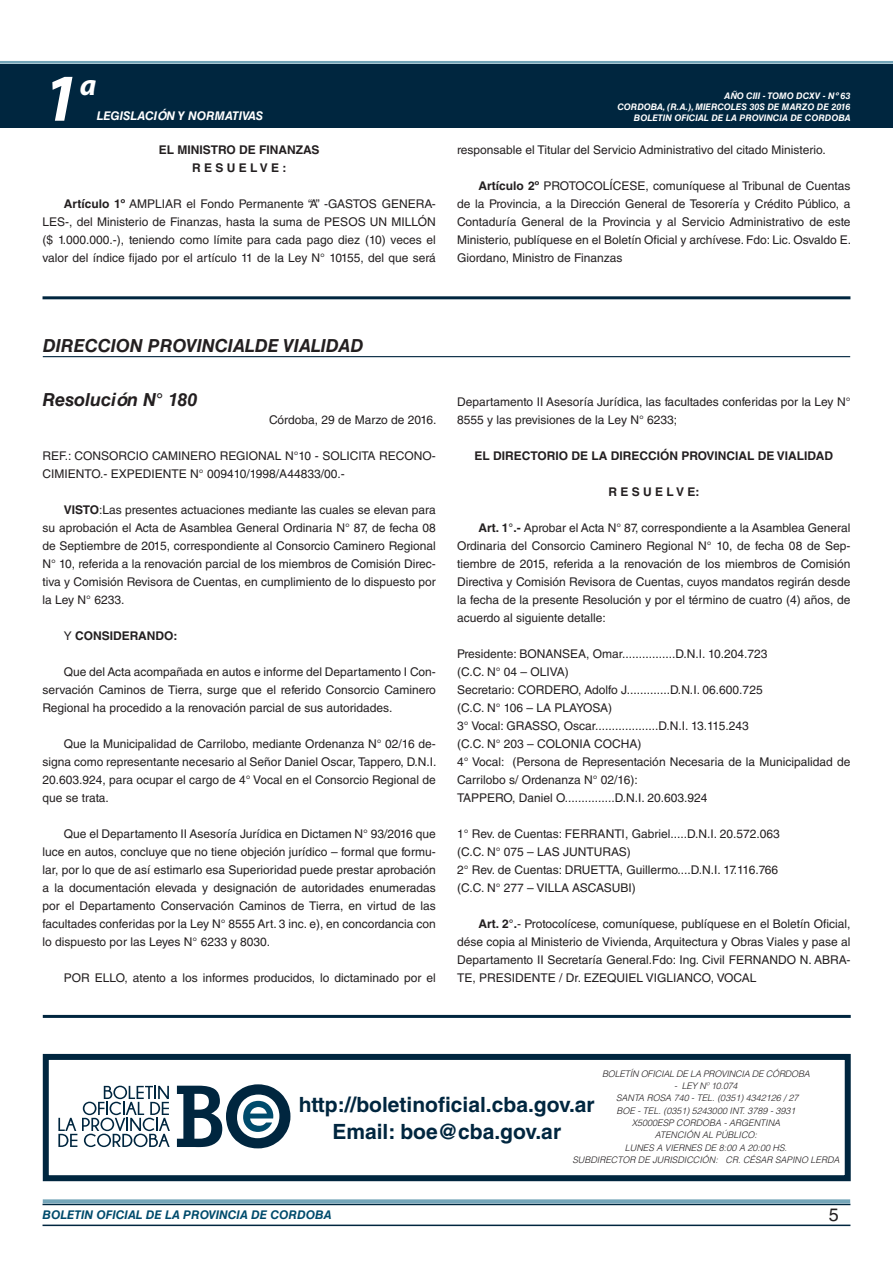
<style>
.page{position:relative;width:893px;height:1263px;background:#fff}
.page>*{position:absolute;margin:0;border:0;box-sizing:border-box;transform-origin:0 0}
.t1{font:italic 700 67.5px "Myriad Pro";color:#fff}
.t2{font:italic 700 30px "Myriad Pro";color:#fff}
.RESUELVE{font:700 21px "Helvetica LT Std";color:#00263f}
.NOMBRE_DE_MINISTERIO{font:italic 700 18px "Helvetica LT Std";color:#231f20}
.DOC__N{font:italic 700 18px "Helvetica LT Std";color:#231f20}
.t3{font:18px "Helvetica LT Std";color:#231f20}
.TEXTO_BASE{font:12px/18px "Helvetica LT Std";color:#231f20;text-align:justify}
.TEXTO_BASE-2{font:700 12px "Helvetica LT Std";color:#231f20}
.t4{font:italic 700 12px "Helvetica LT Std";color:#004b6c}
.t5{font:italic 700 12px "Helvetica LT Std";color:#fff}
.TEXTO_REMATE_HOJA_FI{font:italic 300 9px "Helvetica LT Std";color:#231f20}
.t6{font:italic 700 9px/10.8px "Helvetica LT Std";color:#fff;text-align:right}
.TEXTO_REMATE_HOJA_FI-2{font:italic 300 9px "Helvetica LT Std";letter-spacing:-.02em;color:#231f20}
.s1{font-weight:700}
.s2{font-weight:400}
</style>
<div class="page">
<div style="left:0;top:61px;width:893px;height:6px;background:#fff;opacity:.75"></div>
<div style="left:0;top:64px;width:893px;height:64px;background:#00263f"></div>
<hr style="left:43px;top:1224px;width:807px;height:2px;background:#00263f">
<div style="left:42px;top:1198px;width:809px;height:8px;background:#fff;opacity:.75"></div>
<hr style="left:43px;top:296px;width:807px;height:3px;background:#00263f">
<hr style="left:43px;top:356px;width:807px;height:1px;background:#00263f">
<div style="left:43px;top:1054px;width:808px;height:127px;border:6px solid #00263f"></div>
<svg style="left:177px;top:1084px;width:113px;height:64px"></svg>
<svg style="left:58px;top:1086px;width:112px;height:61px"></svg>
<hr style="left:43px;top:1015px;width:808px;height:3px;background:#00263f">
<h1 class="t1" style="left:43px;top:54px;width:38px">1</h1>
<h2 class="t2" style="left:80px;top:66px;width:18px">a</h2>
<p class="t5" style="left:97px;top:109px;width:168px">LEGISLACIÓN Y NORMATIVAS</p>
<p class="TEXTO_BASE-2" style="left:159px;top:142px;width:162px">EL MINISTRO DE FINANZAS</p>
<p class="TEXTO_BASE-2" style="left:192px;top:160px;width:96px">R E S U E L V E :</p>
<p class="TEXTO_BASE" style="left:43px;top:195px;width:395px;text-indent:21px"><span class="s1">Artículo 1º</span> AMPLIAR el Fondo Permanente “A” -GASTOS GENERA-LES-, del Ministerio de Finanzas, hasta la suma de PESOS UN MILLÓN ($ 1.000.000.-), teniendo como límite para cada pago diez (10) veces el valor del índice fijado por el artículo 11 de la Ley N° 10155, del que será</p>
<p class="t6" style="left:617px;top:91px;width:235px">AÑO CIII - TOMO DCXV - Nº 63<br>CORDOBA, (R.A.), MIERCOLES 30S DE MARZO DE 2016<br>BOLETIN OFICIAL DE LA PROVINCIA DE CORDOBA</p>
<p class="TEXTO_BASE" style="left:457px;top:141px;width:370px">responsable el Titular del Servicio Administrativo del citado Ministerio.</p>
<p class="TEXTO_BASE" style="left:457px;top:177px;width:396px;text-indent:21px"><span class="s1">Artículo 2º</span> PROTOCOLÍCESE, comuníquese al Tribunal de Cuentas de la Provincia, a la Dirección General de Tesorería y Crédito Público, a Contaduría General de la Provincia y al Servicio Administrativo de este Ministerio, publíquese en el Boletín Oficial y archívese. Fdo: Lic. Osvaldo E.<br>Giordano, Ministro de Finanzas</p>
<p class="NOMBRE_DE_MINISTERIO" style="left:43px;top:334px;width:322px">DIRECCION PROVINCIALDE VIALIDAD</p>
<p class="DOC__N" style="left:43px;top:388px;width:156px">Resolución N° 180</p>
<p class="TEXTO_BASE" style="left:269px;top:411px;width:169px">Córdoba, 29 de Marzo de 2016.</p>
<p class="TEXTO_BASE" style="left:43px;top:447px;width:395px">REF.: CONSORCIO CAMINERO REGIONAL N°10 - SOLICITA RECONO-<br>CIMIENTO.- EXPEDIENTE N° 009410/1998/A44833/00.-</p>
<p class="TEXTO_BASE" style="left:43px;top:501px;width:395px;text-indent:21px"><span class="s1">VISTO</span>:Las presentes actuaciones mediante las cuales se elevan para su aprobación el Acta de Asamblea General Ordinaria N° 87, de fecha 08 de Septiembre de 2015, correspondiente al Consorcio Caminero Regional N° 10, referida a la renovación parcial de los miembros de Comisión Direc&shy;tiva y Comisión Revisora de Cuentas, en cumplimiento de lo dispuesto por la Ley N° 6233.</p>
<p class="TEXTO_BASE-2" style="left:64px;top:628px;width:115px"><span class="s2">Y</span> CONSIDERANDO:</p>
<p class="TEXTO_BASE" style="left:43px;top:663px;width:395px;text-indent:21px">Que del Acta acompañada en autos e informe del Departamento I Con&shy;servación Caminos de Tierra, surge que el referido Consorcio Caminero Regional ha procedido a la renovación parcial de sus autoridades.</p>
<p class="TEXTO_BASE" style="left:43px;top:735px;width:396px;text-indent:21px">Que la Municipalidad de Carrilobo, mediante Ordenanza N° 02/16 de&shy;signa como representante necesario al Señor Daniel Oscar, Tappero, D.N.I.<br>20.603.924, para ocupar el cargo de 4° Vocal en el Consorcio Regional de que se trata.</p>
<p class="TEXTO_BASE" style="left:43px;top:825px;width:395px;text-indent:21px">Que el Departamento II Asesoría Jurídica en Dictamen N° 93/2016 que luce en autos, concluye que no tiene objeción jurídico – formal que formu&shy;lar, por lo que de así estimarlo esa Superioridad puede prestar aprobación a la documentación elevada y designación de autoridades enumeradas por el Departamento Conservación Caminos de Tierra, en virtud de las facultades conferidas por la Ley N° 8555 Art. 3 inc. e), en concordancia con lo dispuesto por las Leyes N° 6233 y 8030.</p>
<p class="TEXTO_BASE" style="left:64px;top:969px;width:374px">POR ELLO, atento a los informes producidos, lo dictaminado por el</p>
<p class="TEXTO_BASE" style="left:457px;top:393px;width:395px">Departamento II Asesoría Jurídica, las facultades conferidas por la Ley N°<br>8555 y las previsiones de la Ley N° 6233;</p>
<p class="TEXTO_BASE-2" style="left:474px;top:448px;width:360px">EL DIRECTORIO DE LA DIRECCIÓN PROVINCIAL DE VIALIDAD</p>
<p class="TEXTO_BASE-2" style="left:608px;top:484px;width:93px">R E S U E L V E:</p>
<p class="TEXTO_BASE" style="left:457px;top:519px;width:395px;text-indent:21px"><span class="s1">Art. 1°.-</span> Aprobar el Acta N° 87, correspondiente a la Asamblea General Ordinaria del Consorcio Caminero Regional N° 10, de fecha 08 de Sep&shy;tiembre de 2015, referida a la renovación de los miembros de Comisión Directiva y Comisión Revisora de Cuentas, cuyos mandatos regirán desde la fecha de la presente Resolución y por el término de cuatro (4) años, de acuerdo al siguiente detalle:</p>
<p class="TEXTO_BASE" style="left:457px;top:645px;width:312px">Presidente: BONANSEA, Omar................D.N.I. 10.204.723</p>
<p class="TEXTO_BASE" style="left:457px;top:663px;width:113px">(C.C. N° 04 – OLIVA)</p>
<p class="TEXTO_BASE" style="left:457px;top:681px;width:307px">Secretario: CORDERO, Adolfo J.............D.N.I. 06.600.725</p>
<p class="TEXTO_BASE" style="left:457px;top:699px;width:156px">(C.C. N° 106 – LA PLAYOSA)</p>
<p class="TEXTO_BASE" style="left:457px;top:717px;width:293px">3° Vocal: GRASSO, Oscar...................D.N.I. 13.115.243</p>
<p class="TEXTO_BASE" style="left:457px;top:735px;width:186px">(C.C. N° 203 – COLONIA COCHA)</p>
<p class="TEXTO_BASE" style="left:457px;top:753px;width:395px">4° Vocal: (Persona de Representación Necesaria de la Municipalidad de<br>Carrilobo s/ Ordenanza N° 02/16):</p>
<p class="TEXTO_BASE" style="left:457px;top:789px;width:252px">TAPPERO, Daniel O...............D.N.I. 20.603.924</p>
<p class="TEXTO_BASE" style="left:457px;top:825px;width:324px">1° Rev. de Cuentas: FERRANTI, Gabriel.....D.N.I. 20.572.063</p>
<p class="TEXTO_BASE" style="left:457px;top:843px;width:175px">(C.C. N° 075 – LAS JUNTURAS)</p>
<p class="TEXTO_BASE" style="left:457px;top:861px;width:323px">2° Rev. de Cuentas: DRUETTA, Guillermo....D.N.I. 17.116.766</p>
<p class="TEXTO_BASE" style="left:457px;top:879px;width:180px">(C.C. N° 277 – VILLA ASCASUBI)</p>
<p class="TEXTO_BASE" style="left:457px;top:915px;width:395px;text-indent:21px"><span class="s1">Art. 2°.</span>- Protocolícese, comuníquese, publíquese en el Boletín Oficial, dése copia al Ministerio de Vivienda, Arquitectura y Obras Viales y pase al Departamento II Secretaría General.Fdo: Ing. Civil FERNANDO N. ABRA-TE, PRESIDENTE / Dr. EZEQUIEL VIGLIANCO, VOCAL</p>
<p class="TEXTO_REMATE_HOJA_FI-2" style="left:602px;top:1068px;width:209px">BOLETÍN OFICIAL DE LA PROVINCIA DE CÓRDOBA</p>
<p class="TEXTO_REMATE_HOJA_FI-2" style="left:674px;top:1080px;width:65px">- LEY Nº 10.074</p>
<p class="TEXTO_REMATE_HOJA_FI" style="left:616px;top:1092px;width:184px">SANTA ROSA 740 - TEL. (0351) 4342126 / 27</p>
<p class="TEXTO_REMATE_HOJA_FI" style="left:616px;top:1105px;width:181px">BOE - TEL. (0351) 5243000 INT. 3789 - 3931</p>
<p class="TEXTO_REMATE_HOJA_FI" style="left:632px;top:1117px;width:150px">X5000ESP CORDOBA - ARGENTINA</p>
<p class="TEXTO_REMATE_HOJA_FI" style="left:655px;top:1129px;width:104px">ATENCIÓN AL PÚBLICO:</p>
<p class="TEXTO_REMATE_HOJA_FI" style="left:625px;top:1142px;width:164px">LUNES A VIERNES DE 8:00 A 20:00 HS.</p>
<p class="TEXTO_REMATE_HOJA_FI" style="left:572px;top:1154px;width:269px">SUBDIRECTOR DE JURISDICCIÓN: CR. CÉSAR SAPINO LERDA</p>
<p class="RESUELVE" style="left:299px;top:1091px;width:297px">http://boletinoficial.cba.gov.ar</p>
<p class="RESUELVE" style="left:332px;top:1118px;width:230px">Email: boe@cba.gov.ar</p>
<p class="t4" style="left:43px;top:1208px;width:290px">BOLETIN OFICIAL DE LA PROVINCIA DE CORDOBA</p>
<h3 class="t3" style="left:829px;top:1204px;width:12px">5</h3>
</div>
